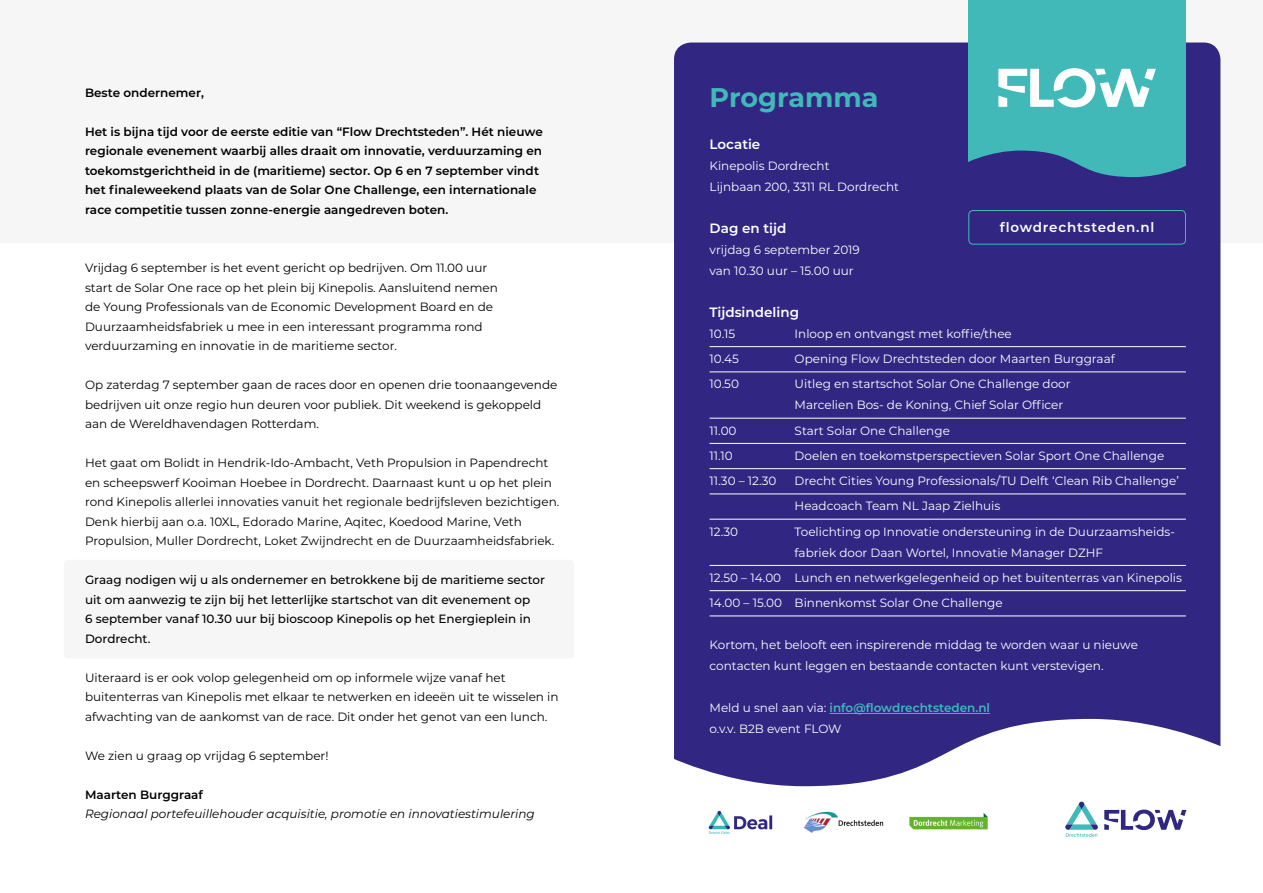
<style>
.page{position:relative;width:1263px;height:893px;background:#fff}
.page>*{position:absolute;margin:0;border:0;box-sizing:border-box;transform-origin:0 0}
.t1{font:700 27px "Montserrat";color:#41b9b8}
.Kop_2{font:600 13.5px "Montserrat";color:#fff}
.Kop_2-2{font:600 13.5px "Montserrat";letter-spacing:.06em;color:#fff}
.t2{font:12px/19.5px "Montserrat";color:#000}
.Agenda{font:12px/21px "Montserrat";color:#fff}
.t3{font:600 12px/19.5px "Montserrat";color:#000}
.t4{font:500 12px/19.5px "Montserrat";color:#000}
.t5{font:italic 12px "Montserrat";color:#000}
.t6{font:600 12px "Montserrat";color:#41b9b8}
.s1{font-weight:400;color:#fff}
</style>
<div class="page">
<div style="left:0;top:0;width:1263px;height:242px;background:#f6f6f6"></div>
<div style="left:674px;top:43px;width:546px;height:807px;background:#312783;border-radius:17px"></div>
<div style="left:64px;top:560px;width:510px;height:98px;background:#f6f6f6;border-radius:4px"></div>
<svg style="left:674px;top:719px;width:547px;height:131px;fill:#fff"></svg>
<svg style="left:1104px;top:810px;width:82px;height:20px"></svg>
<svg style="left:1065px;top:802px;width:33px;height:35px"></svg>
<img style="left:691px;top:798px;width:99px;height:50px">
<img style="left:898px;top:798px;width:100px;height:50px">
<img style="left:795px;top:798px;width:99px;height:50px">
<div style="left:968px;top:0;width:218px;height:214px;background:#41b9b8"></div>
<svg style="left:968px;top:151px;width:218px;height:92px"></svg>
<hr style="left:710px;top:346px;width:476px;height:1px;background:#fff">
<hr style="left:710px;top:372px;width:476px;height:1px;background:#fff">
<hr style="left:710px;top:418px;width:476px;height:1px;background:#fff">
<hr style="left:710px;top:443px;width:476px;height:1px;background:#fff">
<hr style="left:710px;top:468px;width:476px;height:1px;background:#fff">
<hr style="left:710px;top:494px;width:476px;height:1px;background:#fff">
<hr style="left:710px;top:519px;width:476px;height:1px;background:#fff">
<hr style="left:710px;top:565px;width:476px;height:1px;background:#fff">
<hr style="left:710px;top:590px;width:476px;height:1px;background:#fff">
<hr style="left:710px;top:616px;width:476px;height:1px;background:#fff">
<hr style="left:830px;top:713px;width:160px;height:1px;background:#41b9b8">
<div style="left:968px;top:210px;width:218px;height:35px;border:1px solid #41b9b8;border-radius:4px"></div>
<svg style="left:998px;top:68px;width:158px;height:39px"></svg>
<p class="t3" style="left:85px;top:82px;width:120px">Beste ondernemer,</p>
<p class="t3" style="left:85px;top:121px;width:459px">Het is bijna tijd voor de eerste editie van “Flow Drechtsteden”. Hét nieuwe regionale evenement waarbij alles draait om innovatie, verduurzaming en toekomstgerichtheid in de (maritieme) sector. Op 6 en 7 september vindt het finaleweekend plaats van de Solar One Challenge, een internationale race competitie tussen zonne-energie aangedreven boten.</p>
<p class="t2" style="left:85px;top:258px;width:414px">Vrijdag 6 september is het event gericht op bedrijven. Om 11.00 uur start de Solar One race op het plein bij Kinepolis. Aansluitend nemen de Young Professionals van de Economic Development Board en de Duurzaamheidsfabriek u mee in een interessant programma rond verduurzaming en innovatie in de maritieme sector.</p>
<p class="t2" style="left:85px;top:375px;width:474px">Op zaterdag 7 september gaan de races door en openen drie toonaangevende bedrijven uit onze regio hun deuren voor publiek. Dit weekend is gekoppeld aan de Wereldhavendagen Rotterdam.</p>
<p class="t2" style="left:85px;top:453px;width:476px">Het gaat om Bolidt in Hendrik-Ido-Ambacht, Veth Propulsion in Papendrecht en scheepswerf Kooiman Hoebee in Dordrecht. Daarnaast kunt u op het plein rond Kinepolis allerlei innovaties vanuit het regionale bedrijfsleven bezichtigen.<br>Denk hierbij aan o.a. 10XL, Edorado Marine, Aqitec, Koedood Marine, Veth Propulsion, Muller Dordrecht, Loket Zwijndrecht en de Duurzaamheidsfabriek.</p>
<p class="t4" style="left:85px;top:570px;width:461px">Graag nodigen wij u als ondernemer en betrokkene bij de maritieme sector uit om aanwezig te zijn bij het letterlijke startschot van dit evenement op<br>6 september vanaf 10.30 uur bij bioscoop Kinepolis op het Energieplein in Dordrecht.</p>
<p class="t2" style="left:85px;top:667px;width:475px">Uiteraard is er ook volop gelegenheid om op informele wijze vanaf het buitenterras van Kinepolis met elkaar te netwerken en ideeën uit te wisselen in afwachting van de aankomst van de race. Dit onder het genot van een lunch.</p>
<p class="t2" style="left:85px;top:745px;width:245px">We zien u graag op vrijdag 6 september!</p>
<p class="t3" style="left:85px;top:784px;width:119px">Maarten Burggraaf</p>
<p class="t5" style="left:85px;top:806px;width:451px">Regionaal portefeuillehouder acquisitie, promotie en innovatiestimulering</p>
<p class="t1" style="left:710px;top:78px;width:170px">Programma</p>
<p class="Kop_2" style="left:710px;top:135px;width:52px">Locatie</p>
<p class="Agenda" style="left:710px;top:155px;width:121px">Kinepolis Dordrecht</p>
<p class="Agenda" style="left:710px;top:176px;width:191px">Lijnbaan 200, 3311 RL Dordrecht</p>
<p class="Kop_2" style="left:710px;top:219px;width:78px">Dag en tijd</p>
<p class="Agenda" style="left:710px;top:239px;width:152px">vrijdag 6 september 2019</p>
<p class="Agenda" style="left:710px;top:260px;width:146px">van 10.30 uur – 15.00 uur</p>
<p class="Kop_2" style="left:710px;top:303px;width:91px">Tijdsindeling</p>
<p class="Agenda" style="left:710px;top:323px;width:27px">10.15</p>
<p class="Agenda" style="left:795px;top:323px;width:219px">Inloop en ontvangst met koffie/thee</p>
<p class="Agenda" style="left:710px;top:348px;width:31px">10.45</p>
<p class="Agenda" style="left:795px;top:348px;width:322px">Opening Flow Drechtsteden door Maarten Burggraaf</p>
<p class="Agenda" style="left:710px;top:373px;width:31px">10.50</p>
<p class="Agenda" style="left:795px;top:373px;width:277px">Uitleg en startschot Solar One Challenge door<br>Marcelien Bos- de Koning, Chief Solar Officer</p>
<p class="Agenda" style="left:710px;top:419px;width:28px">11.00</p>
<p class="Agenda" style="left:795px;top:419px;width:157px">Start Solar One Challenge</p>
<p class="Agenda" style="left:710px;top:445px;width:25px">11.10</p>
<p class="Agenda" style="left:795px;top:445px;width:371px">Doelen en toekomstperspectieven Solar Sport One Challenge</p>
<p class="Agenda" style="left:710px;top:470px;width:68px">11.30 – 12.30</p>
<p class="Agenda" style="left:795px;top:470px;width:386px">Drecht Cities Young Professionals/TU Delft ‘Clean Rib Challenge’</p>
<p class="Agenda" style="left:795px;top:495px;width:207px">Headcoach Team NL Jaap Zielhuis</p>
<p class="Agenda" style="left:710px;top:521px;width:30px">12.30</p>
<p class="Agenda" style="left:795px;top:521px;width:382px">Toelichting op Innovatie ondersteuning in de Duurzaamsheids&shy;fabriek door Daan Wortel, Innovatie Manager DZHF</p>
<p class="Agenda" style="left:710px;top:567px;width:474px">12.50 – 14.00 Lunch en netwerkgelegenheid op het buitenterras van Kinepolis</p>
<p class="Agenda" style="left:710px;top:592px;width:295px">14.00 – 15.00 Binnenkomst Solar One Challenge</p>
<p class="Agenda" style="left:710px;top:634px;width:430px">Kortom, het belooft een inspirerende middag te worden waar u nieuwe contacten kunt leggen en bestaande contacten kunt verstevigen.</p>
<p class="t6" style="left:710px;top:699px;width:282px"><span class="s1">Meld u snel aan via:</span> info@flowdrechtsteden.nl</p>
<p class="Agenda" style="left:710px;top:718px;width:134px">o.v.v. B2B event FLOW</p>
<p class="Kop_2-2" style="left:1000px;top:218px;width:156px">flowdrechtsteden.nl</p>
</div>
